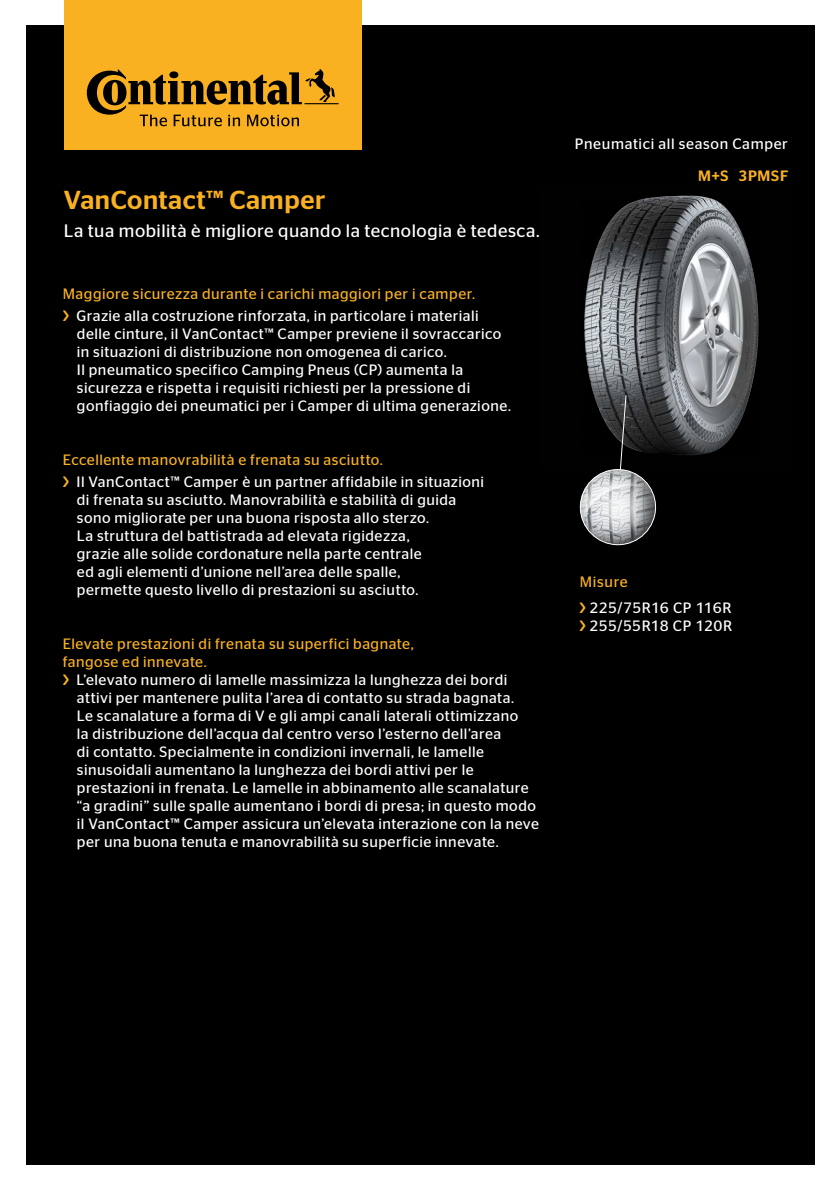
<style>
.page{position:relative;width:840px;height:1191px;background:#fff}
.page>*{position:absolute;margin:0;border:0;box-sizing:border-box;transform-origin:0 0}
.t1{font:500 26px "Continental Stag Sans";letter-spacing:.02em;color:#f9b122}
.t2{font:18px "Continental Stag Sans";letter-spacing:.025em;color:#fff}
.t3{font:15px/18px "Continental Stag Sans";letter-spacing:.03em;color:#fff}
.t4{font:15px "Continental Stag Sans";letter-spacing:.035em;color:#f9b122}
.t5{font:500 15px "Continental Stag Sans";letter-spacing:.045em;color:#f9b122}
.s1{color:#f9b122}
.s2{font-weight:500;color:#f9b122}
</style>
<div class="page">
<div style="left:26px;top:26px;width:788px;height:1139px;background:#000"></div>
<img style="left:584px;top:195px;width:175px;height:261px">
<svg style="left:617px;top:394px;width:9px;height:76px"></svg>
<img style="left:580px;top:469px;width:75px;height:76px;border-radius:38px">
<div style="left:579px;top:469px;width:76px;height:76px;border:1px solid #fff;border-radius:50%"></div>
<div style="left:64px;top:0;width:297px;height:149px;background:#f9b122"></div>
<svg style="left:87px;top:69px;width:251px;height:57px"></svg>
<h1 class="t1" style="left:64px;top:184px;width:263px">VanContact™ Camper</h1>
<p class="t2" style="left:64px;top:220px;width:477px">La tua mobilità è migliore quando la tecnologia è tedesca.</p>
<p class="t3" style="left:63px;top:282px;width:417px;line-height:22px"><span class="s1">Maggiore sicurezza durante i carichi maggiori per i camper. </span><span class="s2">&gt;</span> Grazie alla costruzione rinforzata, in particolare i materiali</p>
<p class="t3" style="left:77px;top:324px;width:435px">delle cinture, il VanContact™ Camper previene il sovraccarico in situazioni di distribuzione non omogenea di carico.<br>Il pneumatico specifico Camping Pneus (CP) aumenta la sicurezza e rispetta i requisiti richiesti per la pressione di gonfiaggio dei pneumatici per i Camper di ultima generazione.</p>
<p class="t3" style="left:63px;top:448px;width:422px;line-height:22px"><span class="s1">Eccellente manovrabilità e frenata su asciutto.<br></span><span class="s2">&gt;</span> Il VanContact™ Camper è un partner affidabile in situazioni</p>
<p class="t3" style="left:77px;top:490px;width:381px">di frenata su asciutto. Manovrabilità e stabilità di guida sono migliorate per una buona risposta allo sterzo.<br>La struttura del battistrada ad elevata rigidezza,<br>grazie alle solide cordonature nella parte centrale<br>ed agli elementi d’unione nell’area delle spalle, permette questo livello di prestazioni su asciutto.</p>
<p class="t4" style="left:63px;top:635px;width:352px">Elevate prestazioni di frenata su superfici bagnate,</p>
<p class="t4" style="left:63px;top:653px;width:145px">fangose ed innevate.</p>
<p class="t3" style="left:63px;top:670px;width:446px"><span class="s2">&gt;</span> L’elevato numero di lamelle massimizza la lunghezza dei bordi</p>
<p class="t3" style="left:77px;top:688px;width:438px">attivi per mantenere pulita l’area di contatto su strada bagnata.</p>
<p class="t3" style="left:77px;top:706px;width:442px">Le scanalature a forma di V e gli ampi canali laterali ottimizzano</p>
<p class="t3" style="left:77px;top:724px;width:425px">la distribuzione dell’acqua dal centro verso l’esterno dell’area</p>
<p class="t3" style="left:77px;top:742px;width:408px">di contatto. Specialmente in condizioni invernali, le lamelle</p>
<p class="t3" style="left:77px;top:760px;width:398px">sinusoidali aumentano la lunghezza dei bordi attivi per le</p>
<p class="t3" style="left:77px;top:778px;width:453px">prestazioni in frenata. Le lamelle in abbinamento alle scanalature</p>
<p class="t3" style="left:77px;top:796px;width:460px">“a gradini” sulle spalle aumentano i bordi di presa; in questo modo</p>
<p class="t3" style="left:77px;top:814px;width:463px">il VanContact™ Camper assicura un’elevata interazione con la neve</p>
<p class="t3" style="left:77px;top:832px;width:423px">per una buona tenuta e manovrabilità su superficie innevate.</p>
<p class="t3" style="left:574px;top:135px;width:214px">Pneumatici all season Camper</p>
<p class="t5" style="left:698px;top:167px;width:91px">M+S 3PMSF</p>
<p class="t4" style="left:579px;top:573px;width:49px">Misure</p>
<p class="t3" style="left:579px;top:598px;width:154px"><span class="s2">›</span> 225/75R16 CP 116R <span class="s2">›</span> 255/55R18 CP 120R</p>
</div>
